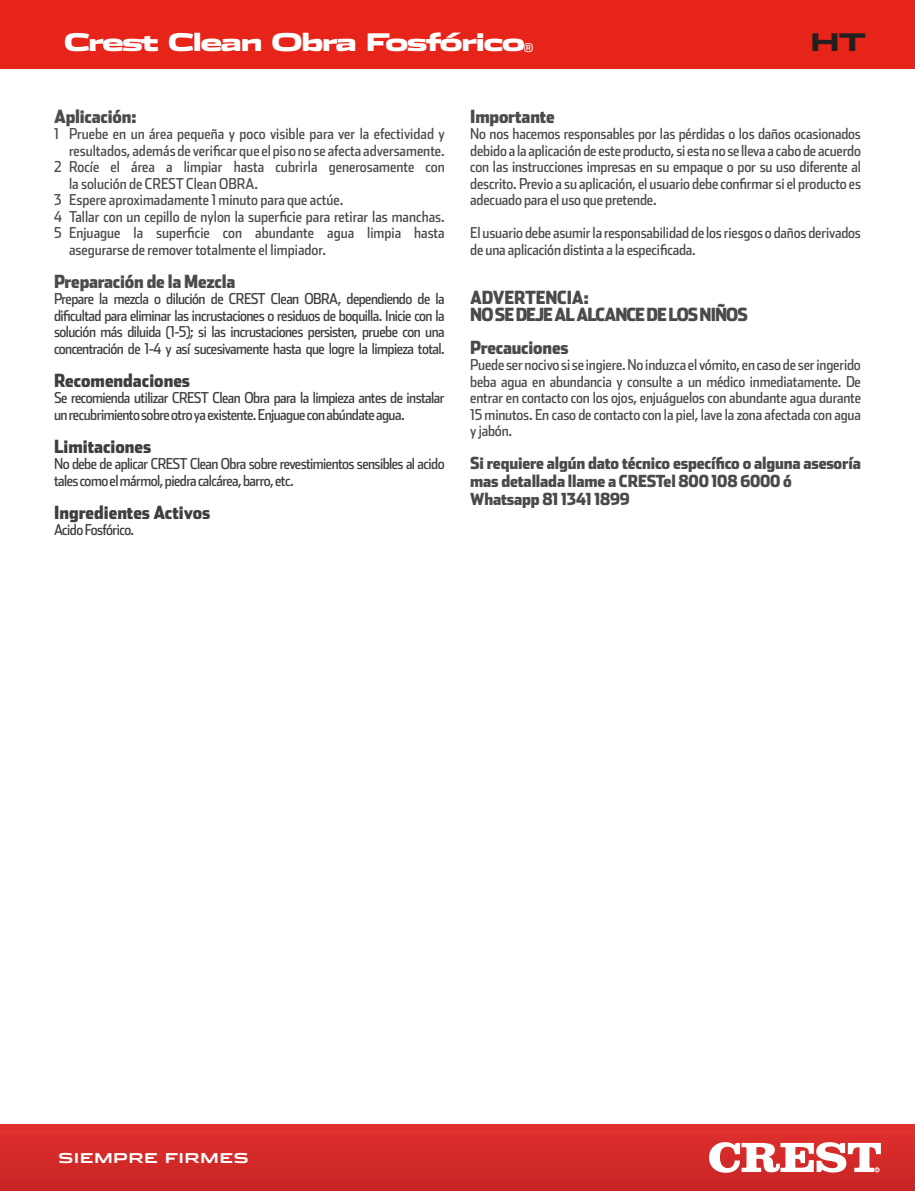
<style>
.page{position:relative;width:915px;height:1191px;background:#fff}
.page>*{position:absolute;margin:0;border:0;box-sizing:border-box;transform-origin:0 0}
.t1{font:900 24px "Stainless Ext";letter-spacing:-.075em;color:#fff}
.t2{font:900 24px "Stainless Ext";color:#231f20}
.t3{font:900 18px "Stainless Cond";color:#3e3e3f}
.t4{font:900 18px "Stainless Cond";letter-spacing:-.01em;color:#494b4c}
.t5{font:900 18px/16.5px "Stainless Cond";letter-spacing:-.035em;color:#494a4b}
.t6{font:900 18px "Stainless Cond";letter-spacing:-.01em;color:#494a4b}
.t7{font:900 16.5px/18px "Stainless Cond";letter-spacing:-.01em;color:#494a4b}
.t8{font:15px/16.5px "Stainless Cond";letter-spacing:-.01em;color:#494a4b;text-align:justify}
.t9{font:15px/16.5px "Stainless Cond";letter-spacing:-.035em;color:#3e3e3f}
.t10{font:15px "Stainless Cond";color:#494b4c}
.t11{font:700 13.5px "Stainless Ext";letter-spacing:.025em;color:#fff}
.s1{font-family:"Stainless";font-weight:400;font-size:12px}
</style>
<div class="page">
<div style="left:0;top:0;width:914px;height:68px;background:#e72419"></div>
<img style="left:0;top:1124px;width:914px;height:67px">
<svg style="left:707px;top:1141px;width:173px;height:32px"></svg>
<h1 class="t1" style="left:64px;top:28px;width:471px">Crest Clean Obra Fosfórico<span class="s1">®</span></h1>
<h1 class="t2" style="left:810px;top:28px;width:58px">HT</h1>
<p class="t4" style="left:54px;top:105px;width:84px">Aplicación:</p>
<p class="t10" style="left:54px;top:125px;width:392px">1 Pruebe en un área pequeña y poco visible para ver la efectividad y</p>
<p class="t10" style="left:69px;top:142px;width:377px">resultados, además de verificar que el piso no se afecta adversamente.</p>
<p class="t10" style="left:54px;top:158px;width:392px">2 Rocíe el área a limpiar hasta cubrirla generosamente con</p>
<p class="t10" style="left:69px;top:175px;width:190px">la solución de CREST Clean OBRA.</p>
<p class="t10" style="left:54px;top:191px;width:291px">3 Espere aproximadamente 1 minuto para que actúe.</p>
<p class="t10" style="left:54px;top:208px;width:392px">4 Tallar con un cepillo de nylon la superficie para retirar las manchas.</p>
<p class="t10" style="left:54px;top:224px;width:392px">5 Enjuague la superficie con abundante agua limpia hasta</p>
<p class="t10" style="left:69px;top:241px;width:258px">asegurarse de remover totalmente el limpiador.</p>
<p class="t4" style="left:54px;top:270px;width:183px">Preparación de la Mezcla</p>
<p class="t9" style="left:54px;top:290px;width:392px;text-align:justify">Prepare la mezcla o dilución de CREST Clean OBRA, dependiendo de la dificultad para eliminar las incrustaciones o residuos de boquilla. Inicie con la solución más diluida (1-5); si las incrustaciones persisten, pruebe con una concentración de 1-4 y así sucesivamente hasta que logre la limpieza total.</p>
<p class="t3" style="left:54px;top:369px;width:137px">Recomendaciones</p>
<p class="t9" style="left:54px;top:389px;width:392px">Se recomienda utilizar CREST Clean Obra para la limpieza antes de instalar un recubrimiento sobre otro ya existente. Enjuague con abúndate agua.</p>
<p class="t3" style="left:54px;top:435px;width:99px">Limitaciones</p>
<p class="t9" style="left:54px;top:455px;width:392px">No debe de aplicar CREST Clean Obra sobre revestimientos sensibles al acido tales como el mármol, piedra calcárea, barro, etc.</p>
<p class="t3" style="left:54px;top:501px;width:158px">Ingredientes Activos</p>
<p class="t9" style="left:54px;top:521px;width:82px">Acido Fosfórico.</p>
<p class="t4" style="left:470px;top:105px;width:86px">Importante</p>
<p class="t8" style="left:470px;top:125px;width:392px">No nos hacemos responsables por las pérdidas o los daños ocasionados debido a la aplicación de este producto, si esta no se lleva a cabo de acuerdo con las instrucciones impresas en su empaque o por su uso diferente al descrito. Previo a su aplicación, el usuario debe confirmar si el producto es adecuado para el uso que pretende.</p>
<p class="t8" style="left:470px;top:224px;width:392px">El usuario debe asumir la responsabilidad de los riesgos o daños derivados de una aplicación distinta a la especificada.</p>
<p class="t5" style="left:470px;top:289px;width:279px">ADVERTENCIA:<br>NO SE DEJE AL ALCANCE DE LOS NIÑOS</p>
<p class="t6" style="left:470px;top:336px;width:100px">Precauciones</p>
<p class="t8" style="left:470px;top:356px;width:392px">Puede ser nocivo si se ingiere. No induzca el vómito, en caso de ser ingerido beba agua en abundancia y consulte a un médico inmediatamente. De entrar en contacto con los ojos, enjuáguelos con abundante agua durante 15 minutos. En caso de contacto con la piel, lave la zona afectada con agua y jabón.</p>
<p class="t7" style="left:470px;top:454px;width:392px">Si requiere algún dato técnico específico o alguna asesoría mas detallada llame a CRESTel 800 108 6000 ó<br>Whatsapp 81 1341 1899</p>
<p class="t11" style="left:58px;top:1149px;width:192px">SIEMPRE FIRMES</p>
</div>
